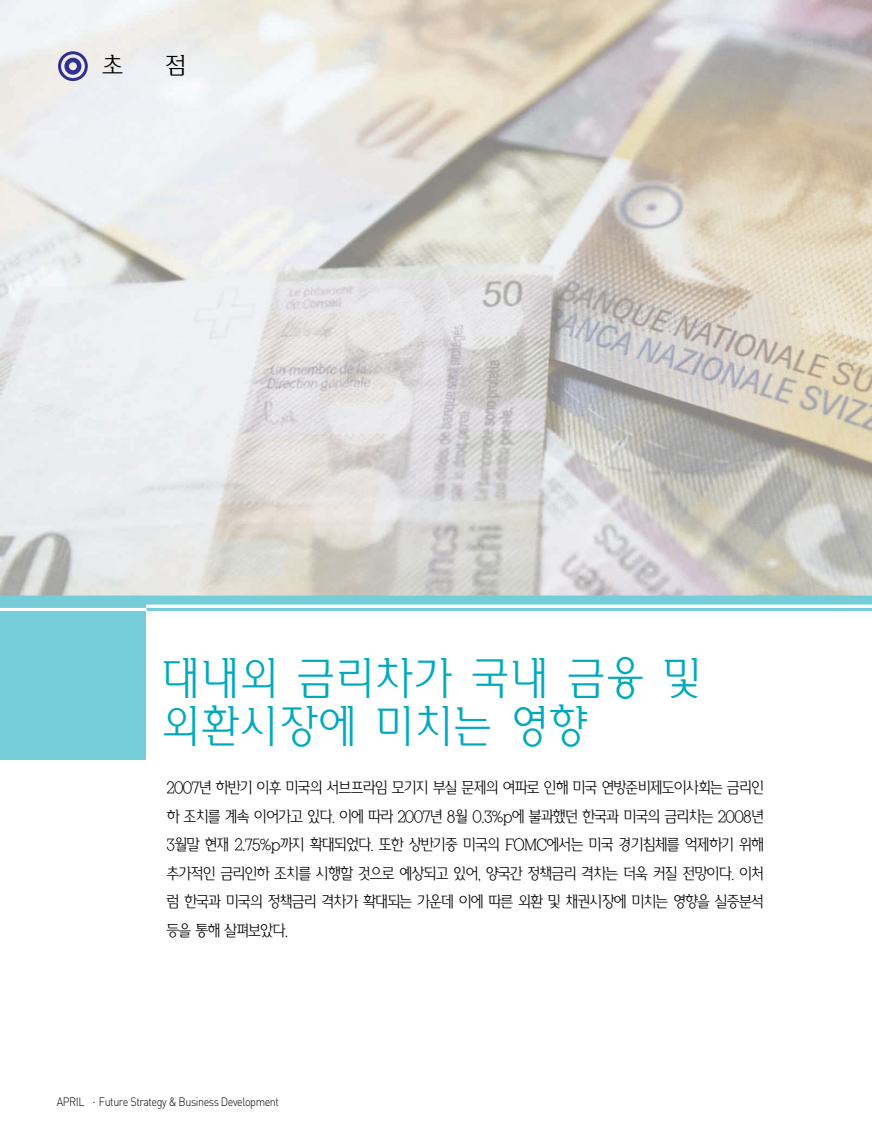
<style>
.page{position:relative;width:872px;height:1148px;background:#fff}
.page>*{position:absolute;margin:0;border:0;box-sizing:border-box;transform-origin:0 0}
.t1{font:43.5px/48px "Soma L";color:#00aabc;scale:.9 1}
.t2{font:22.5px "Soma L";color:#000}
.t3{font:15px/28.5px "Soma L";letter-spacing:-.105em;color:#000;text-align:justify;scale:.9 1}
.t4{font:300 12px "DIN";letter-spacing:-.04em;color:#000;scale:.9 1}
.s1{font-family:"YGO11";font-weight:400}
</style>
<div class="page">
<img style="left:0;top:0;width:872px;height:595px">
<div style="left:0;top:599px;width:146px;height:161px;background:#74cdd9"></div>
<div style="left:0;top:595px;width:872px;height:9px;background:#74cdd9"></div>
<hr style="left:0;top:608px;width:872px;height:3px;background:#74cdd9">
<hr style="left:0;top:608px;width:146px;height:3px;background:#fff">
<div style="left:58px;top:51px;width:30px;height:30px;border:3px solid #2e3092;border-radius:50%"></div>
<div style="left:64px;top:58px;width:17px;height:17px;border:4px solid #2e3092;border-radius:50%"></div>
<h2 class="t2" style="left:101px;top:55px;width:24px">초</h2>
<h2 class="t2" style="left:164px;top:55px;width:24px">점</h2>
<h1 class="t1" style="left:161px;top:656px;width:602px">대내외 금리차가 국내 금융 및 외환시장에 미치는 영향</h1>
<p class="t3" style="left:166px;top:774px;width:666px">2007년 하반기 이후 미국의 서브프라임 모기지 부실 문제의 여파로 인해 미국 연방준비제도이사회는 금리인 하 조치를 계속 이어가고 있다. 이에 따라 2007년 8월 0.3%p에 불과했던 한국과 미국의 금리차는 2008년 3월말 현재 2.75%p까지 확대되었다. 또한 상반기중 미국의 FOMC에서는 미국 경기침체를 억제하기 위해 추가적인 금리인하 조치를 시행할 것으로 예상되고 있어, 양국간 정책금리 격차는 더욱 커질 전망이다. 이처 럼 한국과 미국의 정책금리 격차가 확대되는 가운데 이에 따른 외환 및 채권시장에 미치는 영향을 실증분석 등을 통해 살펴보았다.</p>
<p class="t4" style="left:57px;top:1097px;width:248px">APRIL <span class="s1">·</span>Future Strategy &amp; Business Development</p>
</div>
